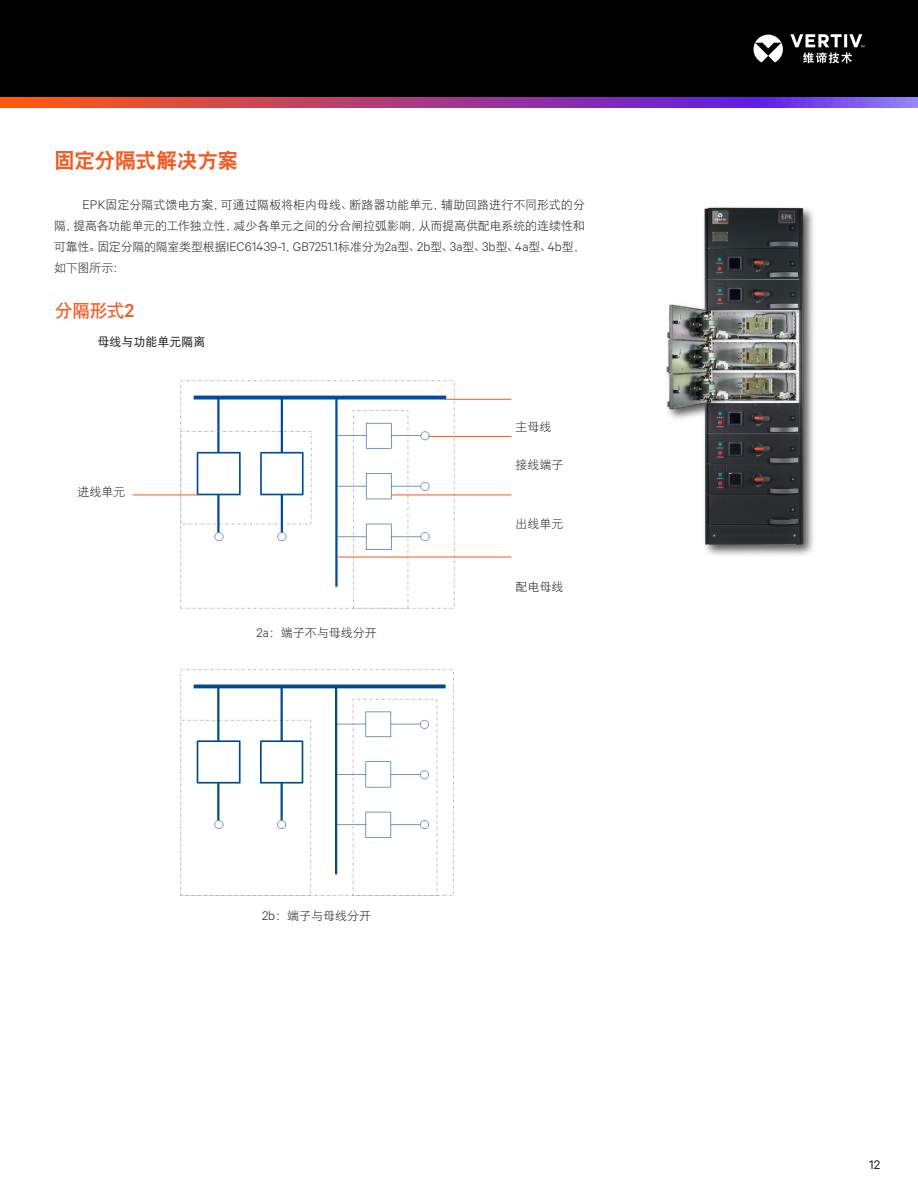
<style>
.page{position:relative;width:918px;height:1188px;background:#fff}
.page>*{position:absolute;margin:0;border:0;box-sizing:border-box;transform-origin:0 0}
.蓝色小标{font:21px "DF Hei GB W9";letter-spacing:-.03em;color:#f15b24}
.蓝色小标-2{font:18px "DF Hei GB W7";color:#f15b24}
.t1{font:12px/21px "DF Hei GB W3";letter-spacing:-.005em;color:#231f20;text-align:justify}
.t2{font:12px "DF Hei GB W5";color:#231f20}
.t3{font:12px "Calibre";color:#231f20}
.s1{font-family:"Calibre";font-weight:300}
.s2{font-family:"Calibre";font-weight:500}
</style>
<div class="page">
<div style="left:0;top:0;width:918px;height:98px;background:#000"></div>
<svg style="left:0;top:98px;width:918px;height:10px;background:#a73f8c"></svg>
<svg style="left:754px;top:34px;width:110px;height:29px"></svg>
<img style="left:666px;top:207px;width:148px;height:348px">
<img style="left:181px;top:669px;width:273px;height:227px">
<img style="left:181px;top:381px;width:273px;height:228px">
<hr style="left:132px;top:495px;width:66px;height:1px;background:#f15b24">
<hr style="left:445px;top:399px;width:66px;height:1px;background:#f15b24">
<hr style="left:428px;top:436px;width:83px;height:1px;background:#f15b24">
<hr style="left:391px;top:495px;width:120px;height:1px;background:#f15b24">
<hr style="left:338px;top:557px;width:173px;height:1px;background:#f15b24">
<p class="蓝色小标" style="left:54px;top:150px;width:186px">固定分隔式解决方案</p>
<p class="t1" style="left:54px;top:194px;width:533px;text-indent:28px"><span class="s1">EPK</span>固定分隔式馈电方案，可通过隔板将柜内母线、断路器功能单元，辅助回路进行不同形式的分隔，提高各功能单元的工作独立性，减少各单元之间的分合闸拉弧影响，从而提高供配电系统的连续性和可靠性。固定分隔的隔室类型根据<span class="s1">IEC61439-1</span>，<span class="s1">GB7251.1</span>标准分为<span class="s1">2a</span>型、<span class="s1">2b</span>型、<span class="s1">3a</span>型、<span class="s1">3b</span>型、<span class="s1">4a</span>型、<span class="s1">4b</span>型，如下图所示：</p>
<p class="蓝色小标-2" style="left:55px;top:301px;width:81px">分隔形式<span class="s2">2</span></p>
<p class="t2" style="left:97px;top:335px;width:109px">母线与功能单元隔离</p>
<p class="t1" style="left:77px;top:481px;width:49px">进线单元</p>
<p class="t1" style="left:256px;top:622px;width:122px"><span class="s1">2a</span>：端子不与母线分开</p>
<p class="t1" style="left:262px;top:905px;width:111px"><span class="s1">2b</span>：端子与母线分开</p>
<p class="t1" style="left:515px;top:416px;width:37px">主母线</p>
<p class="t1" style="left:515px;top:454px;width:49px">接线端子</p>
<p class="t1" style="left:515px;top:513px;width:49px">出线单元</p>
<p class="t1" style="left:515px;top:576px;width:49px">配电母线</p>
<p class="t3" style="left:869px;top:1156px;width:13px">12</p>
</div>
